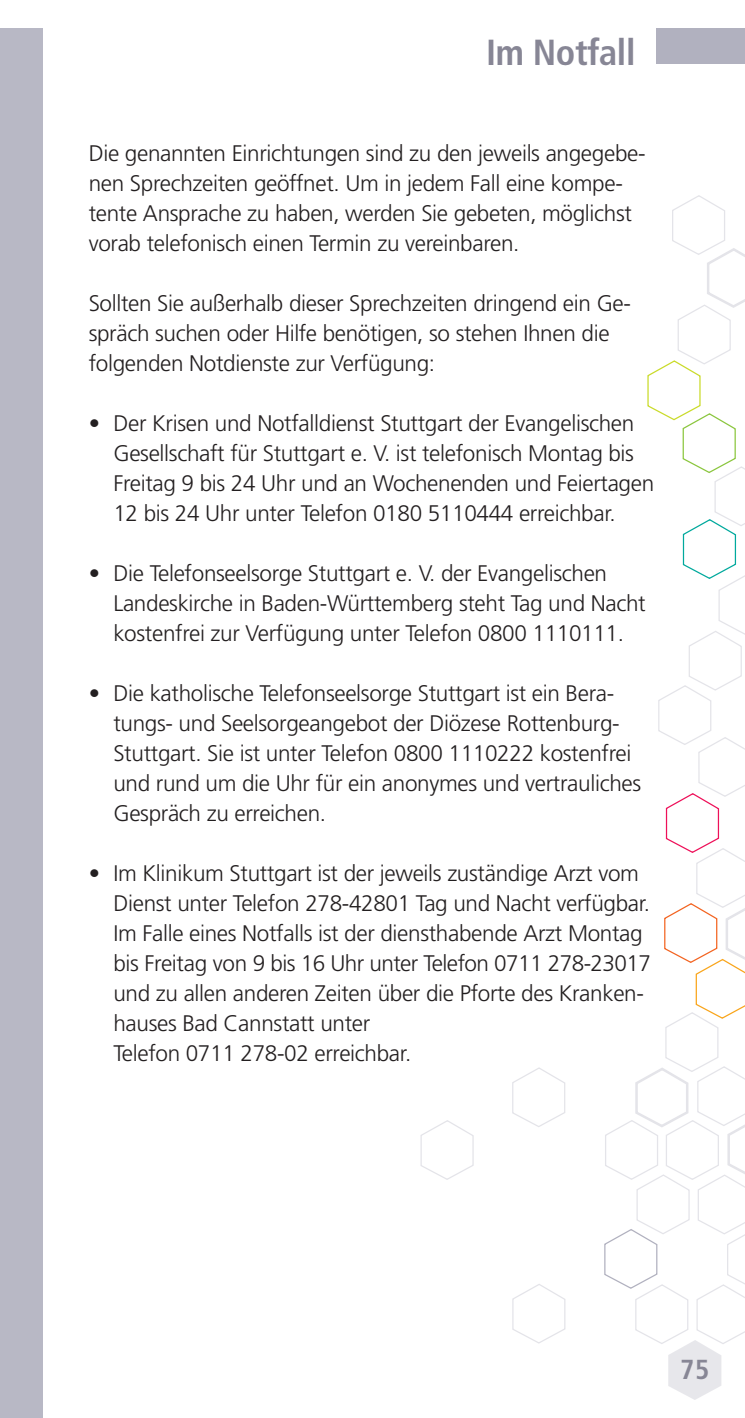
<style>
.page{position:relative;width:745px;height:1418px;background:#fff}
.page>*{position:absolute;margin:0;border:0;box-sizing:border-box;transform-origin:0 0}
.t1{font:700 condensed 36.25px "Frutiger LT Com";letter-spacing:-.01em;color:#878695}
.t2{font:700 condensed 27.5px "Frutiger LT Com";color:#878695}
.t3{font:300 22.5px/30px "Frutiger LT Com";letter-spacing:-.015em;color:#231f20}
</style>
<div class="page">
<div style="left:656px;top:28px;width:88px;height:36px;background:#b1b1bf"></div>
<svg style="left:420px;top:1120px;width:53px;height:59px"></svg>
<svg style="left:512px;top:1284px;width:53px;height:59px"></svg>
<svg style="left:512px;top:1067px;width:53px;height:60px"></svg>
<svg style="left:604px;top:195px;width:140px;height:1204px"></svg>
<div style="left:0;top:28px;width:43px;height:1389px;background:#b8b8c5"></div>
<h1 class="t1" style="left:485px;top:31px;width:151px">Im Notfall</h1>
<p class="t3" style="left:89px;top:138px;width:558px">Die genannten Einrichtungen sind zu den jeweils angegebe&shy;nen Sprechzeiten geöffnet. Um in jedem Fall eine kompe&shy;tente Ansprache zu haben, werden Sie gebeten, möglichst vorab telefonisch einen Termin zu vereinbaren.</p>
<p class="t3" style="left:89px;top:288px;width:543px">Sollten Sie außerhalb dieser Sprechzeiten dringend ein Ge&shy;spräch suchen oder Hilfe benötigen, so stehen Ihnen die folgenden Notdienste zur Verfügung:</p>
<p class="t3" style="left:113px;top:408px;width:542px;text-indent:-25px">• Der Krisen und Notfalldienst Stuttgart der Evangelischen Gesellschaft für Stuttgart e. V. ist telefonisch Montag bis Freitag 9 bis 24 Uhr und an Wochenenden und Feiertagen 12 bis 24 Uhr unter Telefon 0180 5110444 erreichbar.</p>
<p class="t3" style="left:113px;top:558px;width:533px;text-indent:-25px">• Die Telefonseelsorge Stuttgart e. V. der Evangelischen<br>Landeskirche in Baden-Württemberg steht Tag und Nacht kostenfrei zur Verfügung unter Telefon 0800 1110111.</p>
<p class="t3" style="left:113px;top:678px;width:529px;text-indent:-25px">• Die katholische Telefonseelsorge Stuttgart ist ein Bera&shy;tungs- und Seelsorgeangebot der Diözese Rottenburg-Stuttgart. Sie ist unter Telefon 0800 1110222 kostenfrei und rund um die Uhr für ein anonymes und vertrauliches Gespräch zu erreichen.</p>
<p class="t3" style="left:113px;top:858px;width:538px;text-indent:-25px">• Im Klinikum Stuttgart ist der jeweils zuständige Arzt vom Dienst unter Telefon 278-42801 Tag und Nacht verfügbar.<br>Im Falle eines Notfalls ist der diensthabende Arzt Montag bis Freitag von 9 bis 16 Uhr unter Telefon 0711 278-23017 und zu allen anderen Zeiten über die Pforte des Kranken&shy;hauses Bad Cannstatt unter<br>Telefon 0711 278-02 erreichbar.</p>
<p class="t2" style="left:679px;top:1352px;width:31px">75</p>
</div>
